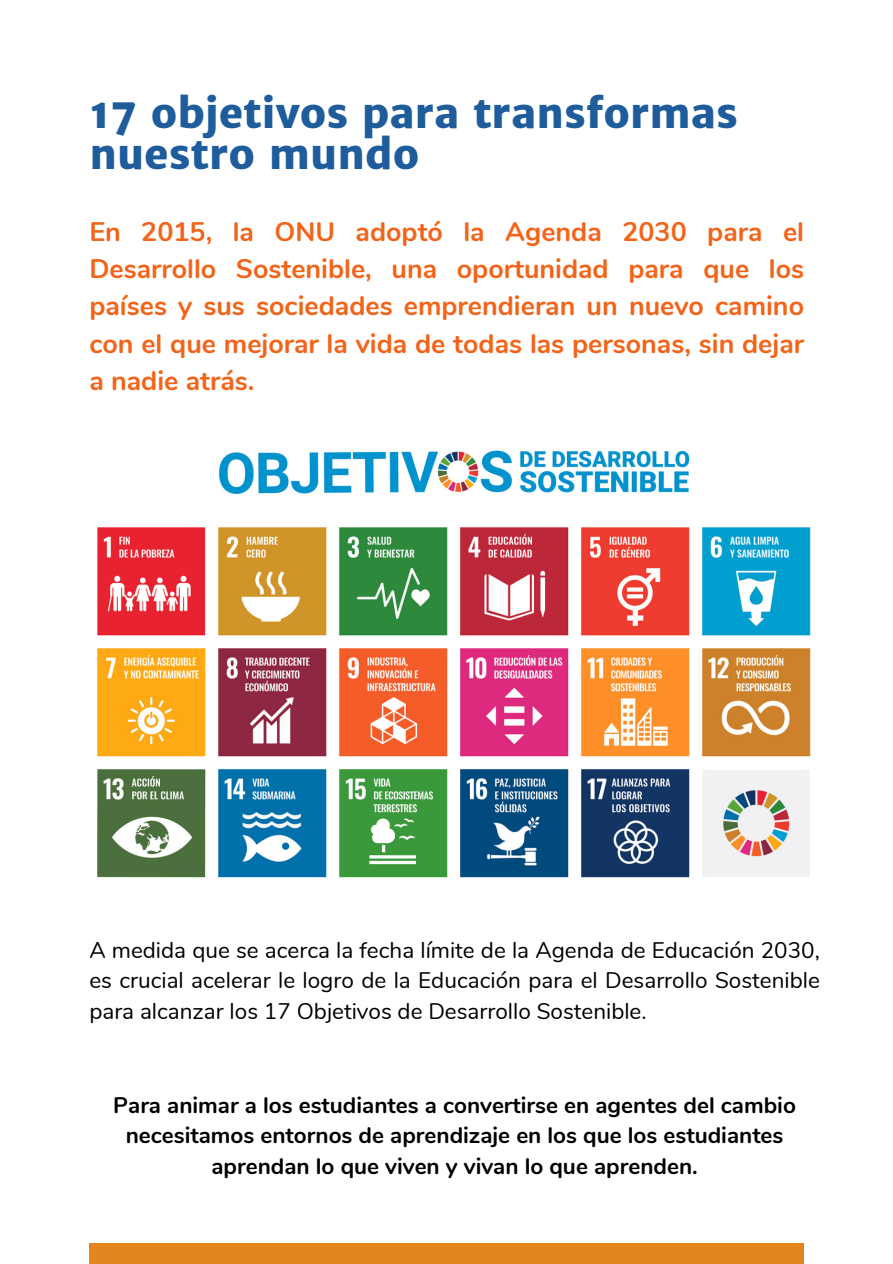
<style>
.page{position:relative;width:893px;height:1264px;background:#fff}
.page>*{position:absolute;margin:0;border:0;box-sizing:border-box;transform-origin:0 0}
.t1{font:800 41.1px/40.5px "Merriweather Sans";color:#1e5c9c}
.t2{font:700 26.85px/37.2px "Nunito";color:#f26419;text-align:justify}
.t3{font:22.5px/30.3px "Nunito";color:#000;text-align:justify}
.t4{font:700 22.5px/30.3px "Nunito";color:#000;text-align:center}
</style>
<div class="page">
<img style="left:97px;top:450px;width:714px;height:428px">
<div style="left:89px;top:1243px;width:715px;height:20px;background:#e4861f"></div>
<p class="t1" style="left:89px;top:93px;width:650px">17 objetivos para transformas nuestro mundo</p>
<p class="t2" style="left:89px;top:214px;width:716px">En 2015, la ONU adoptó la Agenda 2030 para el Desarrollo Sostenible, una oportunidad para que los países y sus sociedades emprendieran un nuevo camino con el que mejorar la vida de todas las personas, sin dejar a nadie atrás.</p>
<h2 class="t3" style="left:89px;top:935px;width:732px">A medida que se acerca la fecha límite de la Agenda de Educación 2030, es crucial acelerar le logro de la Educación para el Desarrollo Sostenible para alcanzar los 17 Objetivos de Desarrollo Sostenible.</h2>
<h3 class="t4" style="left:113px;top:1090px;width:684px">Para animar a los estudiantes a convertirse en agentes del cambio necesitamos entornos de aprendizaje en los que los estudiantes aprendan lo que viven y vivan lo que aprenden.</h3>
</div>
